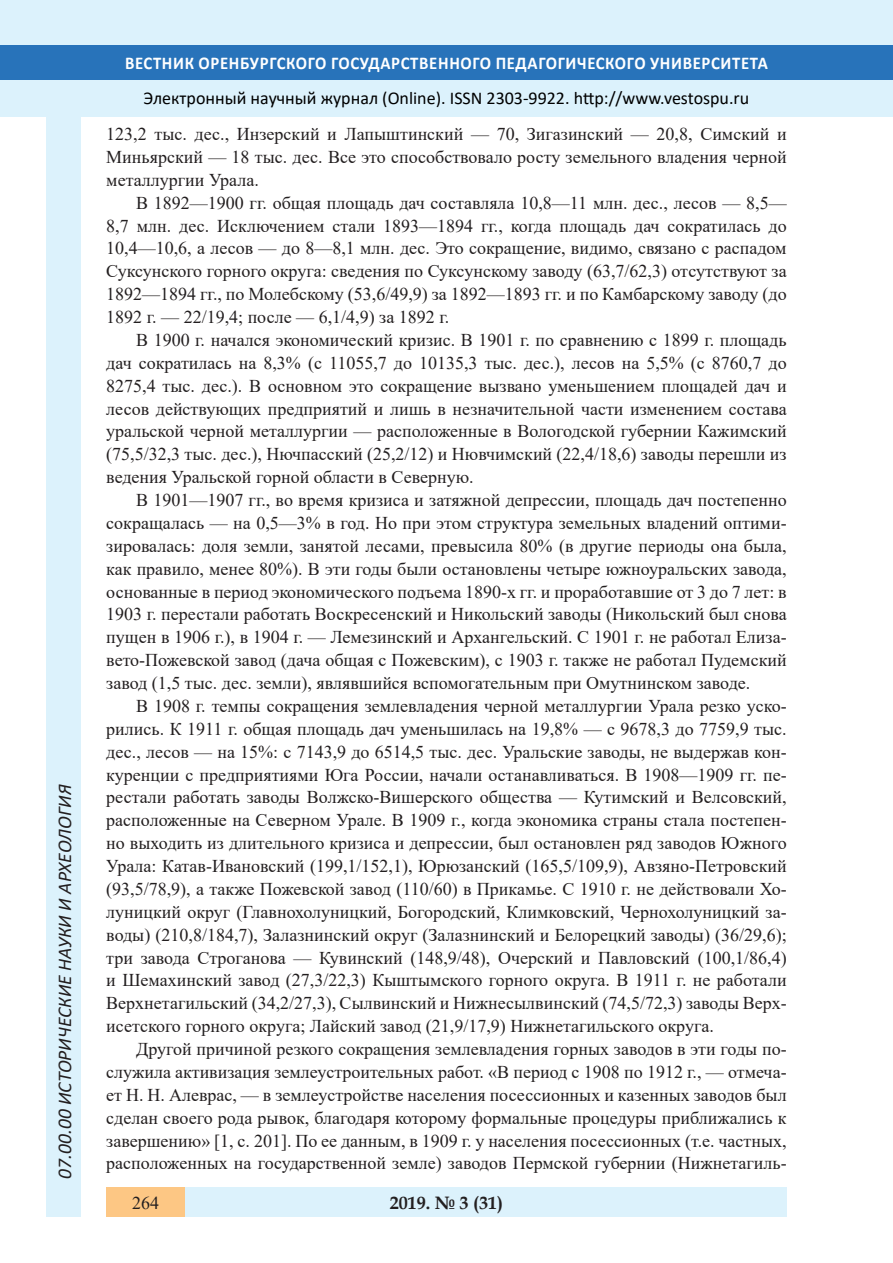
<style>
.page{position:relative;width:893px;height:1263px;background:#fff}
.page>*{position:absolute;margin:0;border:0;box-sizing:border-box;transform-origin:0 0}
.t1{font:italic 19.5px "Calibri";color:#231f20}
.Стиль2{font:18px/22.8px "Times New Roman";color:#231f20;text-align:justify}
.t2{font:18px "Calibri";color:#000}
.t3{font:700 18px "Calibri";letter-spacing:.04em;color:#fff;scale:.93 1}
.t4{font:700 18px "Book Antiqua";color:#231f20}
</style>
<div class="page">
<div style="left:0;top:0;width:893px;height:116px;background:#dcf2fc"></div>
<div style="left:0;top:45px;width:893px;height:34px;background:#2873ba"></div>
<div style="left:106px;top:1188px;width:681px;height:29px;background:#dcf2fc"></div>
<div style="left:106px;top:1188px;width:79px;height:29px;background:#fdc784"></div>
<div style="left:47px;top:116px;width:34px;height:1101px;background:#dcf2fc"></div>
<p class="t1" style="left:51px;top:1179px;width:395px;rotate:-90deg">07.00.00 ИСТОРИЧЕСКИЕ НАУКИ И АРХЕОЛОГИЯ</p>
<p class="t1" style="left:51px;top:1105px;width:206px;rotate:-90deg">БИОЛОГИЧЕСКИЕ НАУКИ</p>
<p class="t1" style="left:51px;top:1169px;width:11px;rotate:-90deg">3</p>
<p class="t3" style="left:125px;top:50px;width:693px">ВЕСТНИК ОРЕНБУРГСКОГО ГОСУДАРСТВЕННОГО ПЕДАГОГИЧЕСКОГО УНИВЕРСИТЕТА</p>
<p class="t2" style="left:144px;top:85px;width:607px">Электронный научный журнал (Online). ISSN 2303-9922. http://www.vestospu.ru</p>
<p class="t2" style="left:583px;top:85px;width:13px">t</p>
<p class="t2" style="left:583px;top:85px;width:13px">t</p>
<p class="Стиль2" style="left:106px;top:122px;width:682px">123,2 тыс. дес., Инзерский и Лапыштинский — 70, Зигазинский — 20,8, Симский и Миньярский — 18 тыс. дес. Все это способствовало росту земельного владения черной металлургии Урала.</p>
<p class="Стиль2" style="left:106px;top:191px;width:682px;text-indent:30px">В 1892—1900 гг. общая площадь дач составляла 10,8—11 млн. дес., лесов — 8,5— 8,7 млн. дес. Исключением стали 1893—1894 гг., когда площадь дач сократилась до 10,4—10,6, а лесов — до 8—8,1 млн. дес. Это сокращение, видимо, связано с распадом Суксунского горного округа: сведения по Суксунскому заводу (63,7/62,3) отсутствуют за 1892—1894 гг., по Молебскому (53,6/49,9) за 1892—1893 гг. и по Камбарскому заводу (до 1892 г. — 22/19,4; после — 6,1/4,9) за 1892 г.</p>
<p class="Стиль2" style="left:106px;top:328px;width:682px;text-indent:30px">В 1900 г. начался экономический кризис. В 1901 г. по сравнению с 1899 г. площадь дач сократилась на 8,3% (с 11055,7 до 10135,3 тыс. дес.), лесов на 5,5% (с 8760,7 до 8275,4 тыс. дес.). В основном это сокращение вызвано уменьшением площадей дач и лесов действующих предприятий и лишь в незначительной части изменением состава уральской черной металлургии — расположенные в Вологодской губернии Кажимский (75,5/32,3 тыс. дес.), Нючпасский (25,2/12) и Нювчимский (22,4/18,6) заводы перешли из ведения Уральской горной области в Северную.</p>
<p class="Стиль2" style="left:106px;top:488px;width:682px;text-indent:30px">В 1901—1907 гг., во время кризиса и затяжной депрессии, площадь дач постепенно сокращалась — на 0,5—3% в год. Но при этом структура земельных владений оптими&shy;зировалась: доля земли, занятой лесами, превысила 80% (в другие периоды она была, как правило, менее 80%). В эти годы были остановлены четыре южноуральских завода, основанные в период экономического подъема 1890-х гг. и проработавшие от 3 до 7 лет: в 1903 г. перестали работать Воскресенский и Никольский заводы (Никольский был снова пущен в 1906 г.), в 1904 г. — Лемезинский и Архангельский. С 1901 г. не работал Елиза&shy;вето-Пожевской завод (дача общая с Пожевским), с 1903 г. также не работал Пудемский завод (1,5 тыс. дес. земли), являвшийся вспомогательным при Омутнинском заводе.</p>
<p class="Стиль2" style="left:106px;top:694px;width:682px;text-indent:30px">В 1908 г. темпы сокращения землевладения черной металлургии Урала резко уско&shy;рились. К 1911 г. общая площадь дач уменьшилась на 19,8% — с 9678,3 до 7759,9 тыс. дес., лесов — на 15%: с 7143,9 до 6514,5 тыс. дес. Уральские заводы, не выдержав кон&shy;куренции с предприятиями Юга России, начали останавливаться. В 1908—1909 гг. пе&shy;рестали работать заводы Волжско-Вишерского общества — Кутимский и Велсовский, расположенные на Северном Урале. В 1909 г., когда экономика страны стала постепен&shy;но выходить из длительного кризиса и депрессии, был остановлен ряд заводов Южного Урала: Катав-Ивановский (199,1/152,1), Юрюзанский (165,5/109,9), Авзяно-Петровский (93,5/78,9), а также Пожевской завод (110/60) в Прикамье. С 1910 г. не действовали Хо&shy;луницкий округ (Главнохолуницкий, Богородский, Климковский, Чернохолуницкий за&shy;воды) (210,8/184,7), Залазнинский округ (Залазнинский и Белорецкий заводы) (36/29,6); три завода Строганова — Кувинский (148,9/48), Очерский и Павловский (100,1/86,4) и Шемахинский завод (27,3/22,3) Кыштымского горного округа. В 1911 г. не работали Верхнетагильский (34,2/27,3), Сылвинский и Нижнесылвинский (74,5/72,3) заводы Верх&shy;исетского горного округа; Лайский завод (21,9/17,9) Нижнетагильского округа.</p>
<p class="Стиль2" style="left:106px;top:1037px;width:682px;text-indent:30px">Другой причиной резкого сокращения землевладения горных заводов в эти годы по&shy;служила активизация землеустроительных работ. «В период с 1908 по 1912 г., — отмеча&shy;ет Н. Н. Алеврас, — в землеустройстве населения посессионных и казенных заводов был сделан своего рода рывок, благодаря которому формальные процедуры приближались к завершению» [1, c. 201]. По ее данным, в 1909 г. у населения посессионных (т.е. частных, расположенных на государственной земле) заводов Пермской губернии (Нижнетагиль-</p>
<p class="t4" style="left:390px;top:1190px;width:115px">2019. № 3 (31)</p>
<p class="Стиль2" style="left:132px;top:1190px;width:28px">264</p>
<p class="t4" style="left:460px;top:1190px;width:39px">2 6</p>
<p class="t4" style="left:417px;top:1190px;width:10px">8</p>
<p class="t4" style="left:460px;top:1190px;width:39px">1 25</p>
</div>
